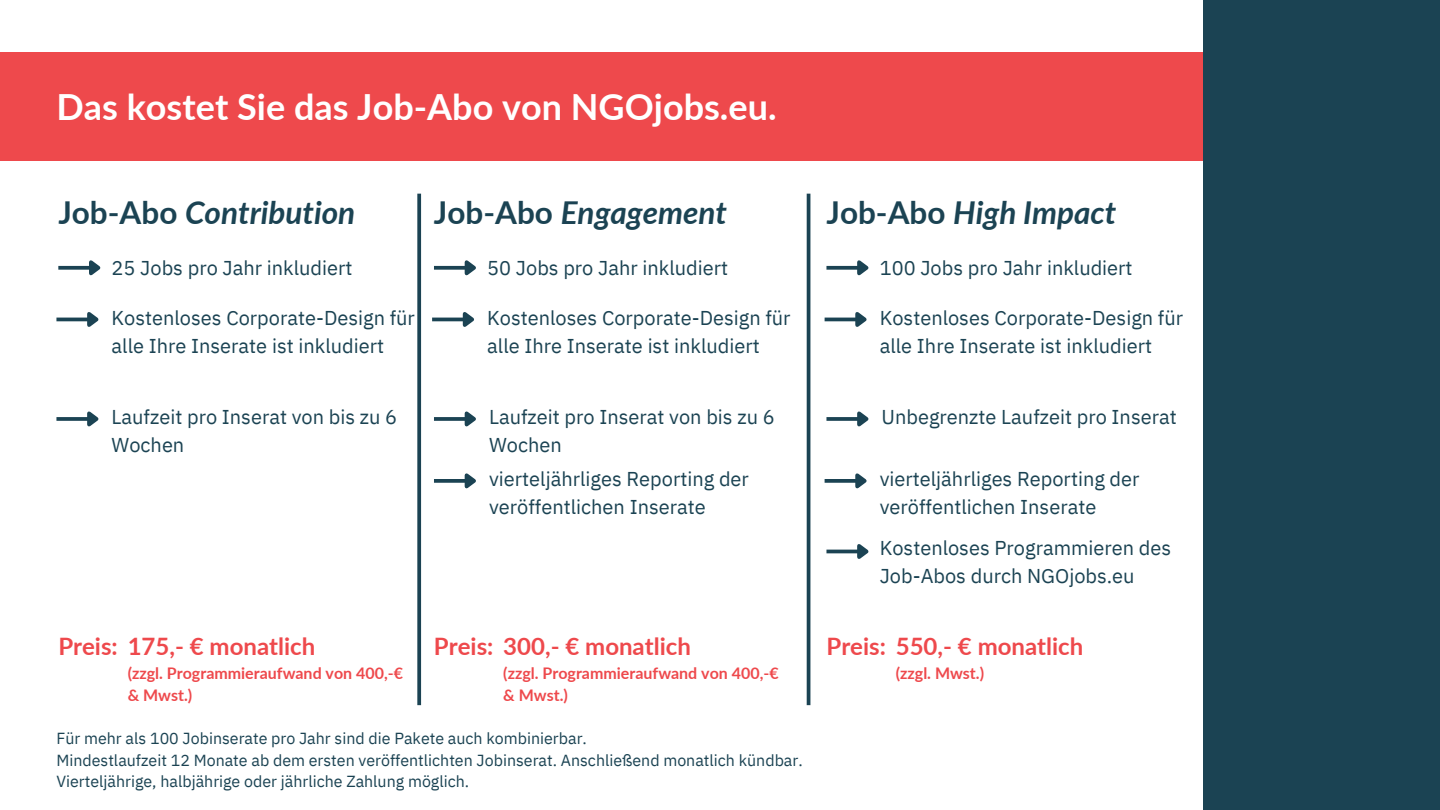
<style>
.page{position:relative;width:1440px;height:810px;background:#fff}
.page>*{position:absolute;margin:0;border:0;box-sizing:border-box;transform-origin:0 0}
.t1{font:700 36px "Lato";color:#fff}
.t2{font:italic 700 31.5px "Lato";color:#1b4353}
.t3{font:700 24px "Lato";color:#ee494c}
.t4{font:20px/27.8px "IBM Plex Sans";color:#1b4353}
.t5{font:16px/21.8px "IBM Plex Sans";color:#1b4353}
.t6{font:700 16px/21.8px "Lato";color:#ee494c}
.s1{font-style:normal}
</style>
<div class="page">
<div style="left:0;top:52px;width:1440px;height:109px;background:#ee494c"></div>
<div style="left:1204px;top:0;width:236px;height:810px;background:#1b4353"></div>
<hr style="left:807px;top:194px;width:3px;height:511px;background:#1b4353">
<svg style="left:417px;top:194px;width:4px;height:511px;background:#2d5260"></svg>
<svg style="left:58px;top:266px;width:28px;height:4px"></svg>
<svg style="left:86px;top:260px;width:15px;height:16px"></svg>
<hr style="left:56px;top:318px;width:32px;height:3px;background:#1b4353">
<svg style="left:84px;top:312px;width:15px;height:15px"></svg>
<svg style="left:56px;top:417px;width:28px;height:4px"></svg>
<svg style="left:84px;top:411px;width:15px;height:16px"></svg>
<svg style="left:434px;top:266px;width:27px;height:4px"></svg>
<svg style="left:461px;top:260px;width:15px;height:16px"></svg>
<hr style="left:432px;top:318px;width:32px;height:3px;background:#1b4353">
<svg style="left:459px;top:312px;width:15px;height:15px"></svg>
<svg style="left:434px;top:479px;width:27px;height:4px"></svg>
<svg style="left:461px;top:473px;width:15px;height:16px"></svg>
<svg style="left:826px;top:266px;width:28px;height:4px"></svg>
<svg style="left:854px;top:260px;width:15px;height:16px"></svg>
<hr style="left:825px;top:318px;width:31px;height:3px;background:#1b4353">
<svg style="left:852px;top:312px;width:15px;height:15px"></svg>
<svg style="left:825px;top:479px;width:27px;height:4px"></svg>
<svg style="left:852px;top:473px;width:15px;height:16px"></svg>
<hr style="left:826px;top:550px;width:32px;height:3px;background:#1b4353">
<svg style="left:854px;top:544px;width:15px;height:15px"></svg>
<svg style="left:434px;top:417px;width:27px;height:4px"></svg>
<svg style="left:461px;top:411px;width:15px;height:16px"></svg>
<svg style="left:826px;top:417px;width:28px;height:4px"></svg>
<svg style="left:854px;top:411px;width:15px;height:16px"></svg>
<h1 class="t1" style="left:56px;top:84px;width:722px">Das kostet Sie das Job-Abo von NGOjobs.eu.</h1>
<h2 class="t2" style="left:58px;top:193px;width:299px"><span class="s1">Job-Abo</span> Contribution</h2>
<p class="t4" style="left:112px;top:254px;width:242px">25 Jobs pro Jahr inkludiert</p>
<p class="t4" style="left:112px;top:304px;width:305px">Kostenloses Corporate-Design für alle Ihre Inserate ist inkludiert</p>
<h2 class="t2" style="left:434px;top:193px;width:294px"><span class="s1">Job-Abo</span> Engagement</h2>
<p class="t4" style="left:487px;top:254px;width:242px">50 Jobs pro Jahr inkludiert</p>
<p class="t4" style="left:487px;top:304px;width:305px">Kostenloses Corporate-Design für alle Ihre Inserate ist inkludiert</p>
<h2 class="t2" style="left:826px;top:193px;width:291px"><span class="s1">Job-Abo</span> High Impact</h2>
<p class="t4" style="left:880px;top:254px;width:254px">100 Jobs pro Jahr inkludiert</p>
<p class="t4" style="left:880px;top:304px;width:305px">Kostenloses Corporate-Design für alle Ihre Inserate ist inkludiert</p>
<p class="t4" style="left:112px;top:403px;width:287px">Laufzeit pro Inserat von bis zu 6<br>Wochen</p>
<p class="t3" style="left:58px;top:632px;width:258px">Preis: 175,- € monatlich</p>
<p class="t6" style="left:128px;top:662px;width:277px">(zzgl. Programmieraufwand von 400,-€ &amp; Mwst.)</p>
<p class="t4" style="left:489px;top:403px;width:287px">Laufzeit pro Inserat von bis zu 6<br>Wochen</p>
<p class="t4" style="left:882px;top:403px;width:297px">Unbegrenzte Laufzeit pro Inserat</p>
<p class="t4" style="left:489px;top:465px;width:261px">vierteljährliges Reporting der veröffentlichen Inserate</p>
<p class="t3" style="left:434px;top:632px;width:258px">Preis: 300,- € monatlich</p>
<p class="t6" style="left:503px;top:662px;width:277px">(zzgl. Programmieraufwand von 400,-€ &amp; Mwst.)</p>
<p class="t4" style="left:880px;top:465px;width:261px">vierteljährliges Reporting der veröffentlichen Inserate</p>
<p class="t4" style="left:880px;top:534px;width:293px">Kostenloses Programmieren des<br>Job-Abos durch NGOjobs.eu</p>
<p class="t3" style="left:826px;top:632px;width:258px">Preis: 550,- € monatlich</p>
<p class="t6" style="left:896px;top:662px;width:90px">(zzgl. Mwst.)</p>
<p class="t5" style="left:56px;top:727px;width:748px">Für mehr als 100 Jobinserate pro Jahr sind die Pakete auch kombinierbar.<br>Mindestlaufzeit 12 Monate ab dem ersten veröffentlichten Jobinserat. Anschließend monatlich kündbar.<br>Vierteljährige, halbjährige oder jährliche Zahlung möglich.</p>
</div>
